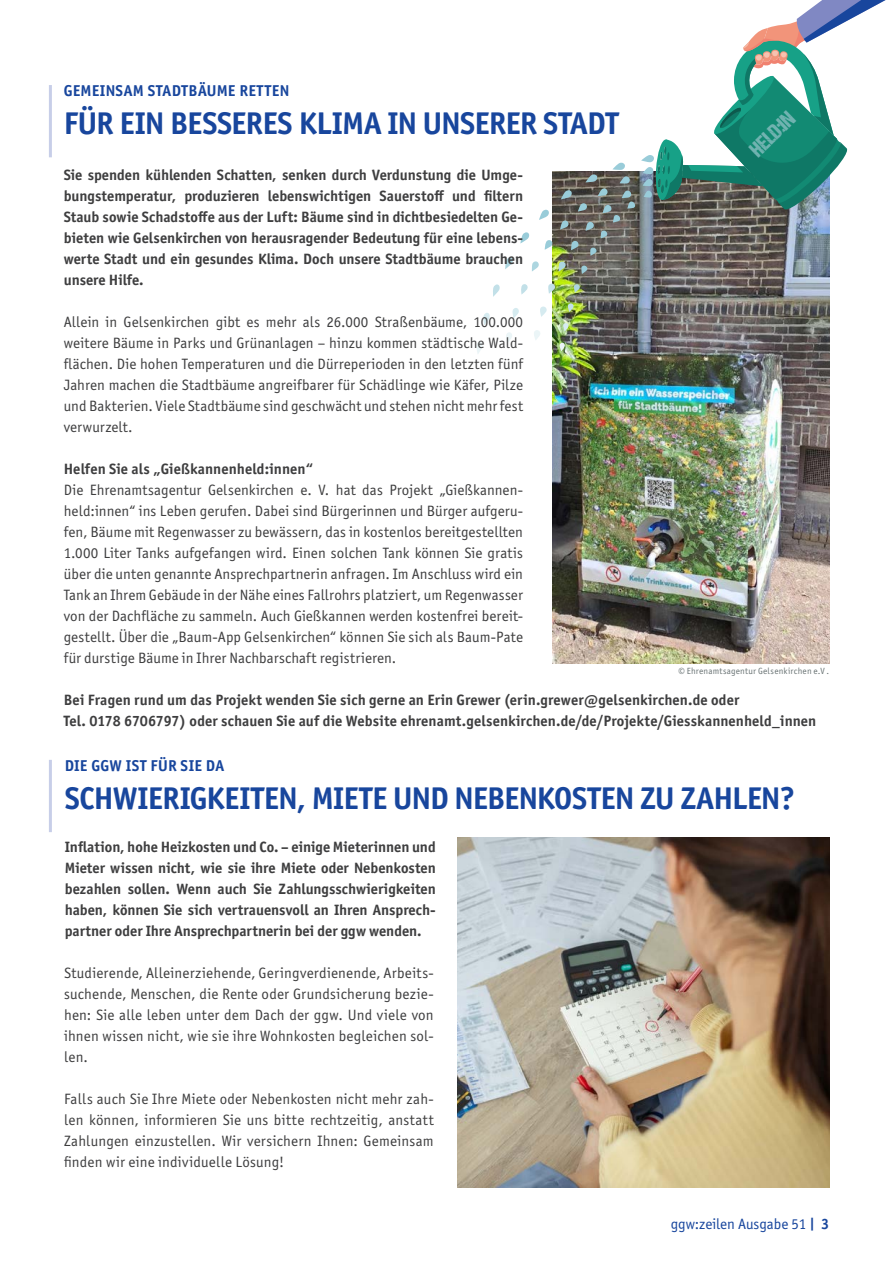
<style>
.page{position:relative;width:893px;height:1263px;background:#fff}
.page>*{position:absolute;margin:0;border:0;box-sizing:border-box;transform-origin:0 0}
.t1{font:700 31.5px "Officina Sans ITC Pro";letter-spacing:-.02em;color:#18469d}
.t2{font:21.6px "DCC Ash";color:#73b4b2}
.t3{font:700 15.75px "Officina Sans ITC Pro";letter-spacing:.02em;color:#18469d}
.t4{font:15px/21px "Officina Sans ITC Pro";letter-spacing:.01em;color:#3e3e3f;text-align:justify}
.t5{font:700 15px/21px "Officina Sans ITC Pro";letter-spacing:.005em;color:#3e3e3f;text-align:justify}
.t6{font:15px "Officina Sans ITC Pro";color:#18469d}
.t7{font:9px "Officina Sans ITC Pro";letter-spacing:.025em;color:#697374}
.s1{font-weight:700}
</style>
<div class="page">
<hr style="left:49px;top:85px;width:3px;height:72px;background:#c7cee8">
<img style="left:552px;top:171px;width:277px;height:492px">
<svg style="left:539px;top:210px;width:10px;height:10px"></svg>
<svg style="left:520px;top:232px;width:10px;height:11px"></svg>
<svg style="left:505px;top:257px;width:8px;height:12px"></svg>
<svg style="left:493px;top:284px;width:7px;height:13px"></svg>
<svg style="left:483px;top:313px;width:7px;height:12px"></svg>
<svg style="left:476px;top:342px;width:6px;height:12px"></svg>
<svg style="left:545px;top:240px;width:8px;height:10px"></svg>
<svg style="left:532px;top:261px;width:7px;height:10px"></svg>
<svg style="left:521px;top:284px;width:7px;height:11px"></svg>
<svg style="left:512px;top:308px;width:7px;height:10px"></svg>
<svg style="left:506px;top:332px;width:6px;height:11px"></svg>
<svg style="left:558px;top:262px;width:8px;height:9px"></svg>
<svg style="left:548px;top:284px;width:7px;height:10px"></svg>
<svg style="left:540px;top:307px;width:7px;height:10px"></svg>
<svg style="left:534px;top:330px;width:6px;height:10px"></svg>
<svg style="left:641px;top:0;width:245px;height:212px"></svg>
<svg style="left:560px;top:163px;width:75px;height:93px;background:#767671"></svg>
<svg style="left:581px;top:266px;width:7px;height:8px"></svg>
<svg style="left:573px;top:284px;width:7px;height:9px"></svg>
<svg style="left:568px;top:303px;width:6px;height:9px"></svg>
<svg style="left:563px;top:323px;width:6px;height:9px"></svg>
<svg style="left:559px;top:343px;width:6px;height:8px"></svg>
<hr style="left:49px;top:760px;width:3px;height:72px;background:#c7cee8">
<img style="left:457px;top:837px;width:372px;height:351px">
<p class="t3" style="left:64px;top:81px;width:227px">GEMEINSAM STADTBÄUME RETTEN</p>
<h1 class="t1" style="left:64px;top:104px;width:556px">FÜR EIN BESSERES KLIMA IN UNSERER STADT</h1>
<p class="t5" style="left:64px;top:164px;width:461px">Sie spenden kühlenden Schatten, senken durch Verdunstung die Umge&shy;bungstemperatur, produzieren lebenswichtigen Sauerstoff und filtern Staub sowie Schadstoffe aus der Luft: Bäume sind in dichtbesiedelten Ge&shy;bieten wie Gelsenkirchen von herausragender Bedeutung für eine lebens&shy;werte Stadt und ein gesundes Klima. Doch unsere Stadtbäume brauchen unsere Hilfe.</p>
<p class="t4" style="left:64px;top:311px;width:461px">Allein in Gelsenkirchen gibt es mehr als 26.000 Straßenbäume, 100.000 weitere Bäume in Parks und Grünanlagen – hinzu kommen städtische Wald&shy;flächen. Die hohen Temperaturen und die Dürreperioden in den letzten fünf Jahren machen die Stadtbäume angreifbarer für Schädlinge wie Käfer, Pilze und Bakterien. Viele Stadtbäume sind geschwächt und stehen nicht mehr fest verwurzelt.</p>
<p class="t5" style="left:64px;top:458px;width:251px">Helfen Sie als „Gießkannenheld:innen“</p>
<p class="t4" style="left:64px;top:479px;width:461px">Die Ehrenamtsagentur Gelsenkirchen e. V. hat das Projekt „Gießkannen&shy;held:innen“ ins Leben gerufen. Dabei sind Bürgerinnen und Bürger aufgeru&shy;fen, Bäume mit Regenwasser zu bewässern, das in kostenlos bereitgestellten 1.000 Liter Tanks aufgefangen wird. Einen solchen Tank können Sie gratis über die unten genannte Ansprechpartnerin anfragen. Im Anschluss wird ein Tank an Ihrem Gebäude in der Nähe eines Fallrohrs platziert, um Regenwasser von der Dachfläche zu sammeln. Auch Gießkannen werden kostenfrei bereit&shy;gestellt. Über die „Baum-App Gelsenkirchen“ können Sie sich als Baum-Pate für durstige Bäume in Ihrer Nachbarschaft registrieren.</p>
<h2 class="t2" style="left:745px;top:144px;width:54px;rotate:-44deg">HELD:IN</h2>
<p class="t7" style="left:678px;top:665px;width:152px">© Ehrenamtsagentur Gelsenkirchen e.V .</p>
<p class="t5" style="left:64px;top:689px;width:754px">Bei Fragen rund um das Projekt wenden Sie sich gerne an Erin Grewer (erin.grewer@gelsenkirchen.de oder<br>Tel. 0178 6706797) oder schauen Sie auf die Website ehrenamt.gelsenkirchen.de/de/Projekte/Giesskannenheld_innen</p>
<p class="t3" style="left:65px;top:756px;width:161px">DIE GGW IST FÜR SIE DA</p>
<h1 class="t1" style="left:65px;top:778px;width:732px">SCHWIERIGKEITEN, MIETE UND NEBENKOSTEN ZU ZAHLEN?</h1>
<p class="t5" style="left:65px;top:836px;width:373px">Inflation, hohe Heizkosten und Co. – einige Mieterinnen und Mieter wissen nicht, wie sie ihre Miete oder Nebenkosten bezahlen sollen. Wenn auch Sie Zahlungsschwierigkeiten haben, können Sie sich vertrauensvoll an Ihren Ansprech&shy;partner oder Ihre Ansprechpartnerin bei der ggw wenden.</p>
<p class="t4" style="left:64px;top:962px;width:371px">Studierende, Alleinerziehende, Geringverdienende, Arbeits&shy;suchende, Menschen, die Rente oder Grundsicherung bezie&shy;hen: Sie alle leben unter dem Dach der ggw. Und viele von ihnen wissen nicht, wie sie ihre Wohnkosten begleichen sol&shy;len.</p>
<p class="t4" style="left:64px;top:1088px;width:371px">Falls auch Sie Ihre Miete oder Nebenkosten nicht mehr zah&shy;len können, informieren Sie uns bitte rechtzeitig, anstatt Zahlungen einzustellen. Wir versichern Ihnen: Gemeinsam finden wir eine individuelle Lösung!</p>
<p class="t6" style="left:671px;top:1215px;width:160px">ggw:zeilen Ausgabe 51 <span class="s1">| 3</span></p>
</div>
